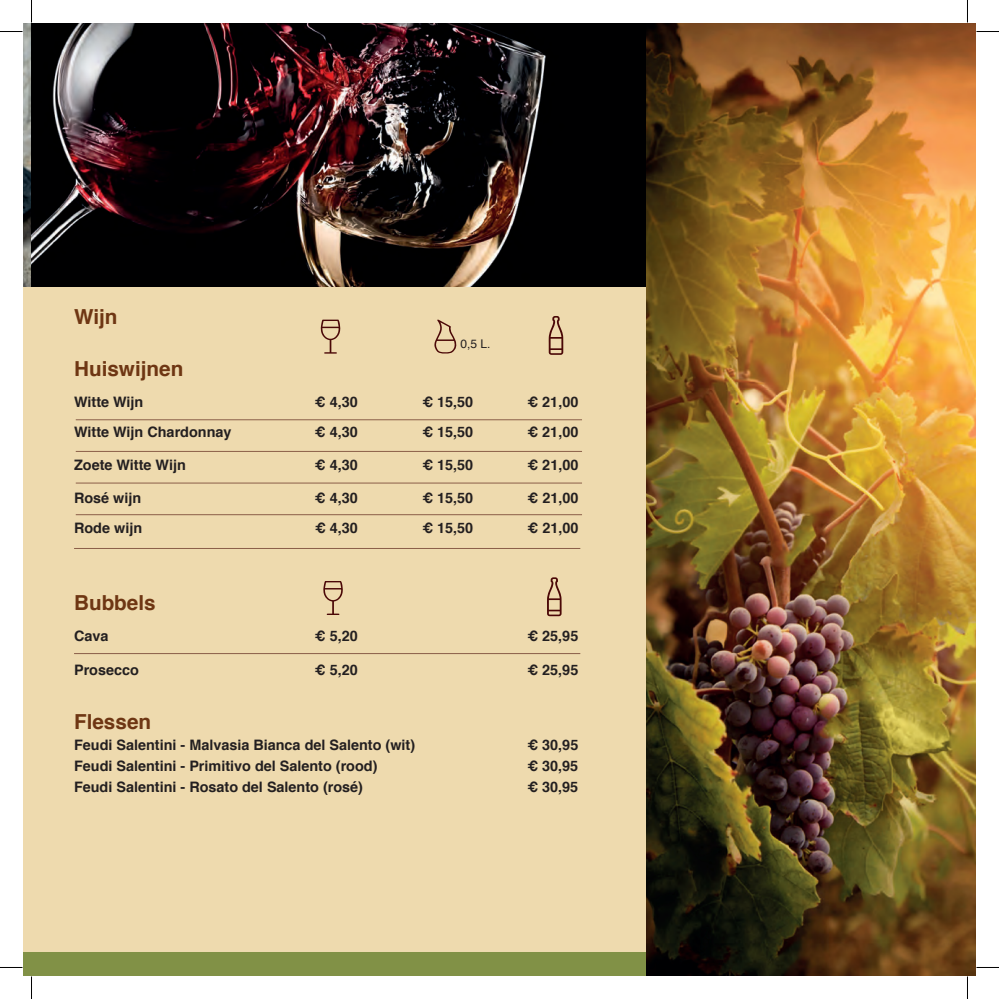
<style>
.page{position:relative;width:999px;height:999px;background:#fff}
.page>*{position:absolute;margin:0;border:0;box-sizing:border-box;transform-origin:0 0}
.t1{font:700 20.7px "Helvetica";color:#6e3613}
.t2{font:700 14.4px "Helvetica";color:#231f20}
.t3{font:12px "Helvetica";color:#231f20}
</style>
<div class="page">
<div style="left:32px;top:287px;width:943px;height:688px;background:#eedaae"></div>
<div style="left:23px;top:287px;width:11px;height:688px;background:#eedaae"></div>
<img style="left:23px;top:23px;width:623px;height:264px">
<div style="left:23px;top:952px;width:952px;height:23px;background:#819146"></div>
<svg style="left:321px;top:319px;width:19px;height:34px"></svg>
<svg style="left:323px;top:581px;width:20px;height:34px"></svg>
<svg style="left:547px;top:577px;width:14px;height:39px"></svg>
<svg style="left:548px;top:316px;width:15px;height:39px"></svg>
<svg style="left:434px;top:319px;width:22px;height:35px"></svg>
<img style="left:646px;top:23px;width:329px;height:952px">
<hr style="left:74px;top:548px;width:506px;height:1px;background:#8a5e48">
<hr style="left:74px;top:653px;width:506px;height:1px;background:#8a5e48">
<hr style="left:76px;top:483px;width:506px;height:1px;background:#8a5e48">
<hr style="left:76px;top:514px;width:506px;height:1px;background:#8a5e48">
<hr style="left:76px;top:419px;width:506px;height:1px;background:#8a5e48">
<hr style="left:76px;top:451px;width:506px;height:1px;background:#8a5e48">
<svg style="left:0;top:31px;width:22px;height:1px"></svg>
<svg style="left:976px;top:31px;width:22px;height:1px"></svg>
<svg style="left:0;top:967px;width:22px;height:1px"></svg>
<svg style="left:976px;top:967px;width:22px;height:1px"></svg>
<svg style="left:31px;top:0;width:1px;height:22px"></svg>
<svg style="left:31px;top:976px;width:1px;height:22px"></svg>
<svg style="left:967px;top:0;width:1px;height:22px"></svg>
<svg style="left:967px;top:976px;width:1px;height:22px"></svg>
<h1 class="t1" style="left:74px;top:300px;width:45px">Wijn</h1>
<h1 class="t1" style="left:74px;top:352px;width:111px">Huiswijnen</h1>
<p class="t2" style="left:74px;top:390px;width:71px">Witte Wijn</p>
<p class="t2" style="left:315px;top:390px;width:44px">€ 4,30</p>
<p class="t2" style="left:422px;top:390px;width:52px">€ 15,50</p>
<p class="t2" style="left:527px;top:390px;width:52px">€ 21,00</p>
<p class="t2" style="left:74px;top:420px;width:159px">Witte Wijn Chardonnay</p>
<p class="t2" style="left:315px;top:420px;width:44px">€ 4,30</p>
<p class="t2" style="left:422px;top:420px;width:52px">€ 15,50</p>
<p class="t2" style="left:527px;top:420px;width:52px">€ 21,00</p>
<p class="t2" style="left:74px;top:453px;width:113px">Zoete Witte Wijn</p>
<p class="t2" style="left:315px;top:453px;width:44px">€ 4,30</p>
<p class="t2" style="left:422px;top:453px;width:52px">€ 15,50</p>
<p class="t2" style="left:527px;top:453px;width:52px">€ 21,00</p>
<p class="t2" style="left:74px;top:486px;width:69px">Rosé wijn</p>
<p class="t2" style="left:315px;top:486px;width:44px">€ 4,30</p>
<p class="t2" style="left:422px;top:486px;width:52px">€ 15,50</p>
<p class="t2" style="left:527px;top:486px;width:52px">€ 21,00</p>
<p class="t2" style="left:74px;top:516px;width:70px">Rode wijn</p>
<p class="t2" style="left:315px;top:516px;width:44px">€ 4,30</p>
<p class="t2" style="left:422px;top:516px;width:52px">€ 15,50</p>
<p class="t2" style="left:527px;top:516px;width:52px">€ 21,00</p>
<p class="t3" style="left:460px;top:334px;width:32px">0,5 L.</p>
<h1 class="t1" style="left:74px;top:585px;width:83px">Bubbels</h1>
<p class="t2" style="left:74px;top:624px;width:36px">Cava</p>
<p class="t2" style="left:315px;top:624px;width:44px">€ 5,20</p>
<p class="t2" style="left:527px;top:624px;width:52px">€ 25,95</p>
<p class="t2" style="left:74px;top:657px;width:66px">Prosecco</p>
<p class="t2" style="left:315px;top:657px;width:44px">€ 5,20</p>
<p class="t2" style="left:527px;top:657px;width:52px">€ 25,95</p>
<h1 class="t1" style="left:74px;top:704px;width:79px">Flessen</h1>
<p class="t2" style="left:74px;top:733px;width:342px">Feudi Salentini - Malvasia Bianca del Salento (wit)</p>
<p class="t2" style="left:527px;top:733px;width:52px">€ 30,95</p>
<p class="t2" style="left:74px;top:753px;width:305px">Feudi Salentini - Primitivo del Salento (rood)</p>
<p class="t2" style="left:527px;top:753px;width:52px">€ 30,95</p>
<p class="t2" style="left:74px;top:774px;width:290px">Feudi Salentini - Rosato del Salento (rosé)</p>
<p class="t2" style="left:527px;top:774px;width:52px">€ 30,95</p>
</div>
